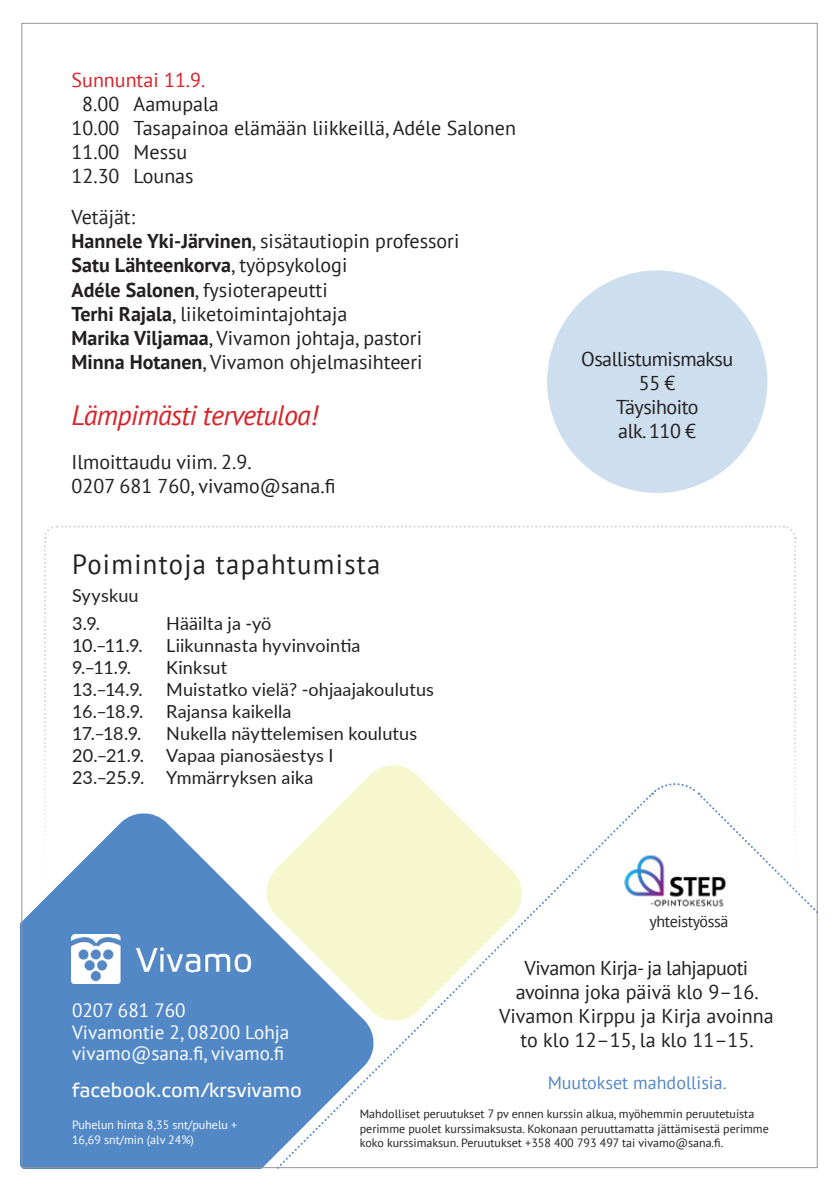
<style>
.page{position:relative;width:840px;height:1191px;background:#fff}
.page>*{position:absolute;margin:0;border:0;box-sizing:border-box;transform-origin:0 0}
.t1{font:28px "PT Sans";letter-spacing:.05em;color:#231f20;scale:.95 1}
.t2{font:italic 28px "PT Sans";letter-spacing:-.025em;color:#da2128}
.t3{font:20px/24px "PT Sans";color:#231f20}
.t4{font:20px/24px "PT Sans";letter-spacing:-.025em;color:#231f20;text-align:center}
.t5{font:20px "Etelka Text";color:#fff}
.t6{font:20px "PT Sans";color:#da2128}
.t7{font:19.2px/21.6px "PT Sans";color:#fff}
.t8{font:18px/22px "Lato";letter-spacing:.01em;color:#231f20}
.t9{font:18px "PT Sans";color:#5388c7}
.t10{font:16px "PT Sans";letter-spacing:-.025em;color:#262324}
.t11{font:12px/14.4px "PT Sans";color:#231f20}
.t12{font:12px/14.4px "PT Sans";color:#fff}
.s1{font-weight:700}
</style>
<div class="page">
<div style="left:23px;top:900px;width:252px;height:266px;background:#5388c7"></div>
<svg style="left:275px;top:1074px;width:97px;height:92px"></svg>
<svg style="left:43px;top:525px;width:772px;height:549px"></svg>
<svg style="left:263px;top:762px;width:262px;height:261px;fill:#f7f7ce"></svg>
<img style="left:72px;top:934px;width:180px;height:50px">
<img style="left:612px;top:843px;width:124px;height:75px">
<div style="left:547px;top:270px;width:220px;height:223px;background:#cddeee;border-radius:50%"></div>
<p class="t6" style="left:72px;top:68px;width:135px">Sunnuntai 11.9.</p>
<p class="t3" style="left:72px;top:92px;width:445px;text-indent:11px">8.00 Aamupala<br>10.00 Tasapainoa elämään liikkeillä, Adéle Salonen<br>11.00 Messu<br>12.30 Lounas</p>
<p class="t3" style="left:72px;top:205px;width:389px">Vetäjät:<br><span class="s1">Hannele Yki-Järvinen</span>, sisätautiopin professori <span class="s1">Satu Lähteenkorva</span>, työpsykologi<br><span class="s1">Adéle Salonen</span>, fysioterapeutti<br><span class="s1">Terhi Rajala</span>, liiketoimintajohtaja<br><span class="s1">Marika Viljamaa</span>, Vivamon johtaja, pastori <span class="s1">Minna Hotanen</span>, Vivamon ohjelmasihteeri</p>
<h1 class="t2" style="left:72px;top:397px;width:248px">Lämpimästi tervetuloa!</h1>
<p class="t3" style="left:72px;top:449px;width:265px">Ilmoittaudu viim. 2.9.<br>0207 681 760, vivamo@sana.fi</p>
<h1 class="t1" style="left:72px;top:546px;width:326px">Poimintoja tapahtumista</h1>
<p class="t8" style="left:72px;top:581px;width:68px;line-height:27.6px">Syyskuu<br>3.9.</p>
<p class="t8" style="left:166px;top:611px;width:107px">Hääilta ja -yö</p>
<p class="t8" style="left:72px;top:633px;width:72px">10.–11.9.</p>
<p class="t8" style="left:166px;top:633px;width:196px">Liikunnasta hyvinvointia</p>
<p class="t8" style="left:72px;top:655px;width:61px">9.–11.9.</p>
<p class="t8" style="left:166px;top:655px;width:63px">Kinksut</p>
<p class="t8" style="left:72px;top:677px;width:72px">13.–14.9.</p>
<p class="t8" style="left:166px;top:677px;width:269px">Muistatko vielä? -ohjaajakoulutus</p>
<p class="t8" style="left:72px;top:699px;width:73px">16.–18.9.</p>
<p class="t8" style="left:166px;top:699px;width:127px">Rajansa kaikella</p>
<p class="t8" style="left:72px;top:721px;width:71px">17.–18.9.</p>
<p class="t8" style="left:72px;top:721px;width:346px;text-indent:94px">Nukella näyttelemisen koulutus<br>20.–21.9. Vapaa pianosäestys I<br>23.–25.9. Ymmärryksen aika</p>
<p class="t4" style="left:581px;top:346px;width:153px">Osallistumismaksu<br>55 €<br>Täysihoito<br>alk. 110 €</p>
<p class="t10" style="left:649px;top:911px;width:80px">yhteistyössä</p>
<p class="t7" style="left:72px;top:999px;width:219px">0207 681 760<br>Vivamontie 2, 08200 Lohja vivamo@sana.fi, vivamo.fi</p>
<p class="t5" style="left:72px;top:1077px;width:231px">facebook.com/krsvivamo</p>
<p class="t12" style="left:72px;top:1117px;width:167px">Puhelun hinta 8,35 snt/puhelu +<br>16,69 snt/min (alv 24%)</p>
<p class="t3" style="left:498px;top:955px;width:276px;text-align:center">Vivamon Kirja- ja lahjapuoti avoinna joka päivä klo 9–16.<br>Vivamon Kirppu ja Kirja avoinna to klo 12–15, la klo 11–15.</p>
<p class="t9" style="left:547px;top:1070px;width:180px">Muutokset mahdollisia.</p>
<p class="t11" style="left:359px;top:1106px;width:410px">Mahdolliset peruutukset 7 pv ennen kurssin alkua, myöhemmin peruutetuista perimme puolet kurssimaksusta. Kokonaan peruuttamatta jättämisestä perimme koko kurssimaksun. Peruutukset +358 400 793 497 tai vivamo@sana.fi.</p>
</div>
